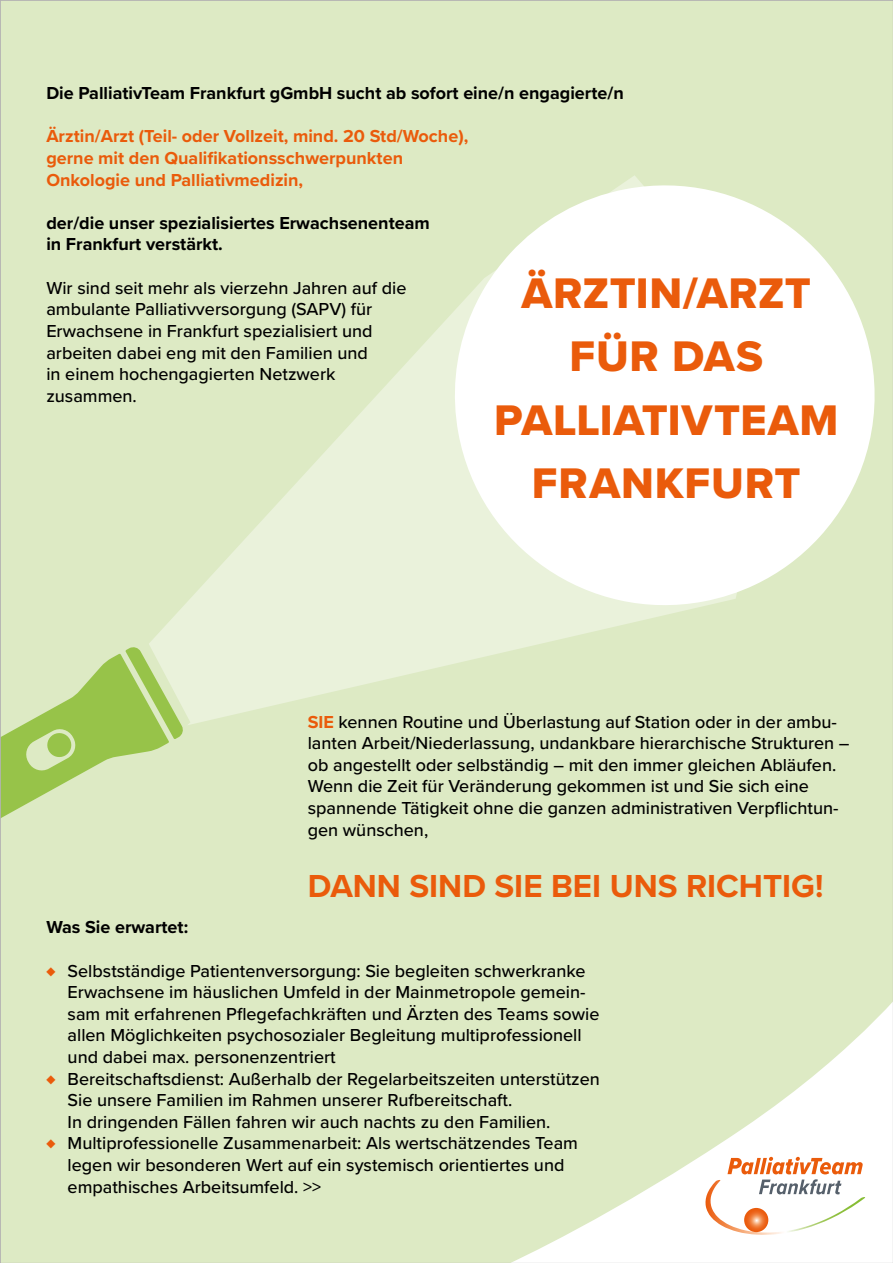
<style>
.page{position:relative;width:893px;height:1263px;background:#fff}
.page>*{position:absolute;margin:0;border:0;box-sizing:border-box;transform-origin:0 0}
.t1{font:44.4px/63.2px "Proxima Nova Extrabld";letter-spacing:.015em;color:#ea5b0b;text-align:center}
.t2{font:700 33px "Proxima Nova";color:#ea5b0b}
.t3{font:500 18px/21.6px "Proxima Nova";color:#000}
.t4{font:700 18px/21.6px "Proxima Nova";color:#000}
.t5{font:700 18px/21.6px "Proxima Nova";color:#ea5b0b}
.s1{font-weight:700;color:#ea5b0b}
.s2{color:#ea5b0b}
</style>
<div class="page">
<div style="left:2px;top:2px;width:889px;height:1259px;background:#ddeac4"></div>
<svg style="left:2px;top:646px;width:182px;height:199px"></svg>
<svg style="left:149px;top:175px;width:664px;height:550px;fill:#ddeac4"></svg>
<svg style="left:451px;top:168px;width:432px;height:455px"></svg>
<svg style="left:705px;top:1157px;width:160px;height:78px"></svg>
<svg style="left:744px;top:1208px;width:24px;height:24px"></svg>
<p class="t4" style="left:46px;top:82px;width:579px">Die PalliativTeam Frankfurt gGmbH sucht ab sofort eine/n engagierte/n</p>
<p class="t5" style="left:46px;top:125px;width:423px">Ärztin/Arzt (Teil- oder Vollzeit, mind. 20 Std/Woche), gerne mit den Qualifikationsschwerpunkten<br>Onkologie und Palliativmedizin,</p>
<p class="t4" style="left:46px;top:212px;width:385px">der/die unser spezialisiertes Erwachsenenteam in Frankfurt verstärkt.</p>
<p class="t3" style="left:46px;top:276px;width:362px">Wir sind seit mehr als vierzehn Jahren auf die ambulante Palliativversorgung (SAPV) für Erwachsene in Frankfurt spezialisiert und arbeiten dabei eng mit den Familien und<br>in einem hochengagierten Netzwerk zusammen.</p>
<h1 class="t1" style="left:494px;top:261px;width:346px">ÄRZTIN/ARZT<br>FÜR DAS<br>PALLIATIVTEAM<br>FRANKFURT</h1>
<p class="t3" style="left:308px;top:710px;width:543px"><span class="s1">SIE</span> kennen Routine und Überlastung auf Station oder in der ambu&shy;lanten Arbeit/Niederlassung, undankbare hierarchische Strukturen – ob angestellt oder selbständig – mit den immer gleichen Abläufen.<br>Wenn die Zeit für Veränderung gekommen ist und Sie sich eine spannende Tätigkeit ohne die ganzen administrativen Verpflichtun&shy;gen wünschen,</p>
<h2 class="t2" style="left:308px;top:861px;width:517px">DANN SIND SIE BEI UNS RICHTIG!</h2>
<p class="t4" style="left:46px;top:916px;width:143px">Was Sie erwartet:</p>
<p class="t3" style="left:46px;top:959px;width:541px"><span class="s2">♦</span> Selbstständige Patientenversorgung: Sie begleiten schwerkranke</p>
<p class="t3" style="left:68px;top:981px;width:519px">Erwachsene im häuslichen Umfeld in der Mainmetropole gemein-</p>
<p class="t3" style="left:68px;top:1002px;width:533px">sam mit erfahrenen Pflegefachkräften und Ärzten des Teams sowie</p>
<p class="t3" style="left:68px;top:1024px;width:516px">allen Möglichkeiten psychosozialer Begleitung multiprofessionell</p>
<p class="t3" style="left:68px;top:1045px;width:270px">und dabei max. personenzentriert</p>
<p class="t3" style="left:46px;top:1067px;width:555px"><span class="s2">♦</span> Bereitschaftsdienst: Außerhalb der Regelarbeitszeiten unterstützen</p>
<p class="t3" style="left:68px;top:1089px;width:446px">Sie unsere Familien im Rahmen unserer Rufbereitschaft.</p>
<p class="t3" style="left:68px;top:1110px;width:484px">In dringenden Fällen fahren wir auch nachts zu den Familien.</p>
<p class="t3" style="left:46px;top:1132px;width:533px"><span class="s2">♦</span> Multiprofessionelle Zusammenarbeit: Als wertschätzendes Team</p>
<p class="t3" style="left:68px;top:1153px;width:498px">legen wir besonderen Wert auf ein systemisch orientiertes und</p>
<p class="t3" style="left:68px;top:1175px;width:255px">empathisches Arbeitsumfeld. &gt;&gt;</p>
</div>
